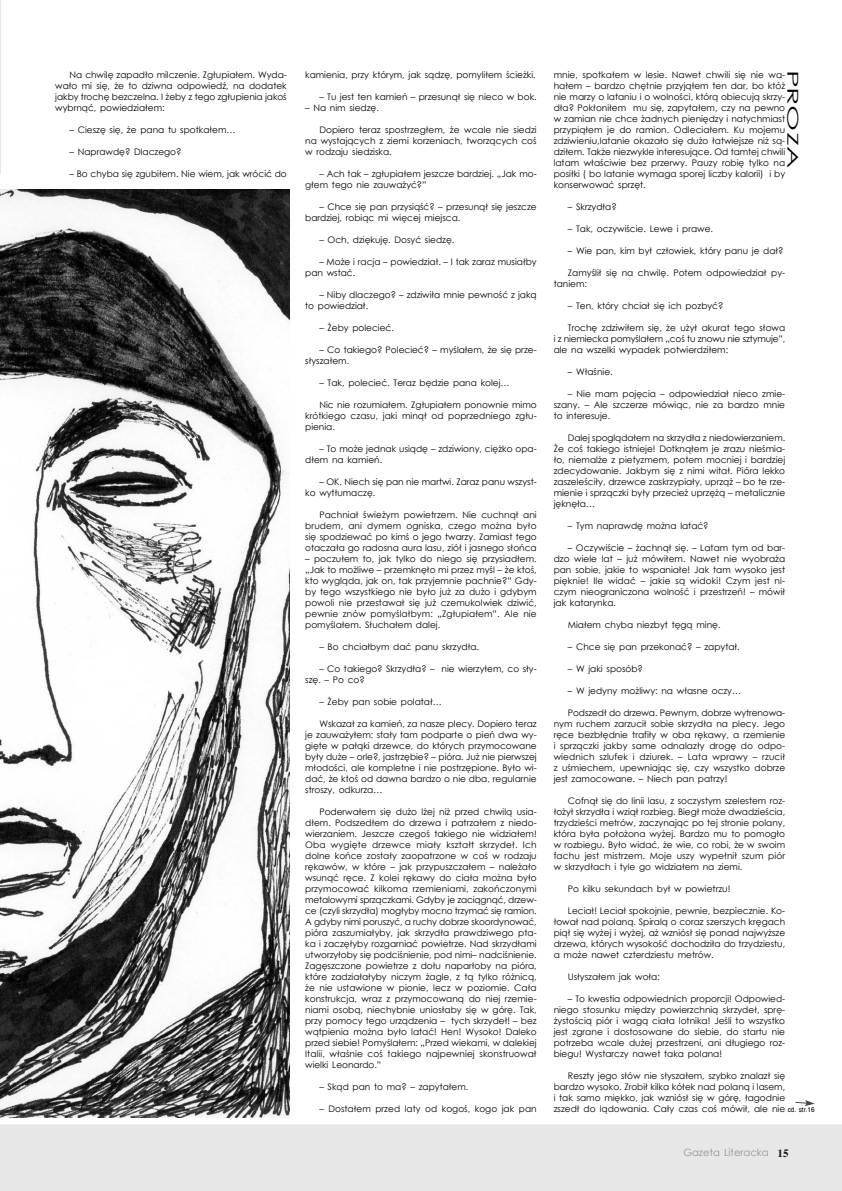
<style>
.page{position:relative;width:842px;height:1191px;background:#fff}
.page>*{position:absolute;margin:0;border:0;box-sizing:border-box;transform-origin:0 0}
.t1{font:15px "Century Gothic";color:#000;scale:2 1}
.t2{font:10px "Century Gothic";color:#959595}
.t3{font:9px/11px "Century Gothic";color:#000;text-align:justify}
.s1{font-family:"Switzerland";font-size:7px}
.s2{font-family:"Toronto";font-weight:700;font-size:11px;color:#1a1a1a}
</style>
<div class="page">
<hr style="left:0;top:0;width:1px;height:174px;background:#e7e7e7">
<svg style="left:795px;top:1100px;width:20px;height:6px"></svg>
<img style="left:0;top:190px;width:289px;height:927px">
<div style="left:0;top:1124px;width:842px;height:67px;background:#e7e7e7"></div>
<div style="left:684px;top:1148px;width:84px;height:8px;background:#e7e7e7"></div>
<div style="left:778px;top:1149px;width:10px;height:8px;background:#e7e7e7"></div>
<p class="t3" style="left:55px;top:69px;width:233px;text-indent:14px">Na chwilę zapadło milczenie. Zgłupiałem. Wyda&shy;wało mi się, że to dziwna odpowiedź, na dodatek jakby trochę bezczelna. I żeby z tego zgłupienia jakoś wybrnąć, powiedziałem:</p>
<p class="t3" style="left:70px;top:124px;width:168px">– Cieszę się, że pana tu spotkałem…</p>
<p class="t3" style="left:70px;top:146px;width:114px">– Naprawdę? Dlaczego?</p>
<p class="t3" style="left:70px;top:168px;width:219px">– Bo chyba się zgubiłem. Nie wiem, jak wrócić do</p>
<p class="t3" style="left:305px;top:69px;width:232px">kamienia, przy którym, jak sądzę, pomyliłem ścieżki.</p>
<p class="t3" style="left:319px;top:91px;width:219px">– Tu jest ten kamień – przesunął się nieco w bok.</p>
<p class="t3" style="left:305px;top:102px;width:75px">– Na nim siedzę.</p>
<p class="t3" style="left:305px;top:124px;width:233px;text-indent:14px">Dopiero teraz spostrzegłem, że wcale nie siedzi na wystających z ziemi korzeniach, tworzących coś w rodzaju siedziska.</p>
<p class="t3" style="left:305px;top:168px;width:233px;text-indent:14px">– Ach tak – zgłupiałem jeszcze bardziej. „Jak mo&shy;głem tego nie zauważyć?”</p>
<p class="t3" style="left:305px;top:201px;width:233px;text-indent:14px">– Chce się pan przysiąść? – przesunął się jeszcze bardziej, robiąc mi więcej miejsca.</p>
<p class="t3" style="left:319px;top:234px;width:137px">– Och, dziękuję. Dosyć siedzę.</p>
<p class="t3" style="left:305px;top:256px;width:233px;text-indent:14px">– Może i racja – powiedział. – I tak zaraz musiałby pan wstać.</p>
<p class="t3" style="left:305px;top:289px;width:233px;text-indent:14px">– Niby dlaczego? – zdziwiła mnie pewność z jaką to powiedział.</p>
<p class="t3" style="left:319px;top:322px;width:76px">– Żeby polecieć.</p>
<p class="t3" style="left:305px;top:344px;width:233px;text-indent:14px">– Co takiego? Polecieć? – myślałem, że się prze&shy;słyszałem.</p>
<p class="t3" style="left:319px;top:377px;width:192px">– Tak, polecieć. Teraz będzie pana kolej…</p>
<p class="t3" style="left:305px;top:399px;width:233px;text-indent:14px">Nic nie rozumiałem. Zgłupiałem ponownie mimo krótkiego czasu, jaki minął od poprzedniego zgłu&shy;pienia.</p>
<p class="t3" style="left:305px;top:443px;width:233px;text-indent:14px">– To może jednak usiądę – zdziwiony, ciężko opa&shy;dłem na kamień.</p>
<p class="t3" style="left:305px;top:476px;width:233px;text-indent:14px">– OK. Niech się pan nie martwi. Zaraz panu wszyst&shy;ko wytłumaczę.</p>
<p class="t3" style="left:305px;top:509px;width:233px;text-indent:14px">Pachniał świeżym powietrzem. Nie cuchnął ani brudem, ani dymem ogniska, czego można było się spodziewać po kimś o jego twarzy. Zamiast tego otaczała go radosna aura lasu, ziół i jasnego słońca</p>
<p class="t3" style="left:305px;top:553px;width:233px">– poczułem to, jak tylko do niego się przysiadłem. „Jak to możliwe – przemknęło mi przez myśl – że ktoś, kto wygląda, jak on, tak przyjemnie pachnie?” Gdy&shy;by tego wszystkiego nie było już za dużo i gdybym powoli nie przestawał się już czemukolwiek dziwić, pewnie znów pomyślałbym: „Zgłupiałem”. Ale nie pomyślałem. Słuchałem dalej.</p>
<p class="t3" style="left:319px;top:641px;width:161px">– Bo chciałbym dać panu skrzydła.</p>
<p class="t3" style="left:305px;top:663px;width:233px;text-indent:14px">– Co takiego? Skrzydła? – nie wierzyłem, co sły&shy;szę. – Po co?</p>
<p class="t3" style="left:319px;top:696px;width:124px">– Żeby pan sobie polatał…</p>
<p class="t3" style="left:305px;top:718px;width:233px;text-indent:14px">Wskazał za kamień, za nasze plecy. Dopiero teraz je zauważyłem: stały tam podparte o pień dwa wy&shy;gięte w pałąki drzewce, do których przymocowane były duże – orle?, jastrzębie? – pióra. Już nie pierwszej młodości, ale kompletne i nie postrzępione. Było wi&shy;dać, że ktoś od dawna bardzo o nie dba, regularnie stroszy, odkurza…</p>
<p class="t3" style="left:305px;top:806px;width:233px;text-indent:14px">Poderwałem się dużo lżej niż przed chwilą usia&shy;dłem. Podszedłem do drzewa i patrzałem z niedo&shy;wierzaniem. Jeszcze czegoś takiego nie widziałem!<br>Oba wygięte drzewce miały kształt skrzydeł. Ich dolne końce zostały zaopatrzone w coś w rodzaju rękawów, w które – jak przypuszczałem – należało wsunąć ręce. Z kolei rękawy do ciała można było przymocować kilkoma rzemieniami, zakończonymi metalowymi sprzączkami. Gdyby je zaciągnąć, drzew&shy;ce (czyli skrzydła) mogłyby mocno trzymać się ramion.<br>A gdyby nimi poruszyć, a ruchy dobrze skoordynować, pióra zaszumiałyby, jak skrzydła prawdziwego pta&shy;ka i zaczęłyby rozgarniać powietrze. Nad skrzydłami utworzyłoby się podciśnienie, pod nimi– nadciśnienie.<br>Zagęszczone powietrze z dołu naparłoby na pióra, które zadziałałyby niczym żagle, z tą tylko różnicą, że nie ustawione w pionie, lecz w poziomie. Cała konstrukcja, wraz z przymocowaną do niej rzemie&shy;niami osobą, niechybnie uniosłaby się w górę. Tak, przy pomocy tego urządzenia – tych skrzydeł! – bez wątpienia można było latać! Hen! Wysoko! Daleko przed siebie! Pomyślałem: „Przed wiekami, w dalekiej Italii, właśnie coś takiego najpewniej skonstruował wielki Leonardo.”</p>
<p class="t3" style="left:319px;top:1081px;width:150px">– Skąd pan to ma? – zapytałem.</p>
<p class="t3" style="left:319px;top:1103px;width:219px">– Dostałem przed laty od kogoś, kogo jak pan</p>
<p class="t3" style="left:554px;top:69px;width:233px">mnie, spotkałem w lesie. Nawet chwili się nie wa&shy;hałem – bardzo chętnie przyjąłem ten dar, bo któż nie marzy o lataniu i o wolności, którą obiecują skrzy&shy;dła? Pokłoniłem mu się, zapytałem, czy na pewno w zamian nie chce żadnych pieniędzy i natychmiast przypiąłem je do ramion. Odleciałem. Ku mojemu zdziwieniu,latanie okazało się dużo łatwiejsze niż są&shy;dziłem. Także niezwykle interesujące. Od tamtej chwili latam właściwie bez przerwy. Pauzy robię tylko na posiłki ( bo latanie wymaga sporej liczby kalorii) i by konserwować sprzęt.</p>
<p class="t3" style="left:568px;top:201px;width:50px">– Skrzydła?</p>
<p class="t3" style="left:568px;top:223px;width:147px">– Tak, oczywiście. Lewe i prawe.</p>
<p class="t3" style="left:568px;top:245px;width:217px">– Wie pan, kim był człowiek, który panu je dał?</p>
<p class="t3" style="left:554px;top:267px;width:233px;text-indent:14px">Zamyślił się na chwilę. Potem odpowiedział py&shy;taniem:</p>
<p class="t3" style="left:568px;top:300px;width:157px">– Ten, który chciał się ich pozbyć?</p>
<p class="t3" style="left:554px;top:322px;width:233px;text-indent:14px">Trochę zdziwiłem się, że użył akurat tego słowa i z niemiecka pomyślałem „coś tu znowu nie sztymuje”, ale na wszelki wypadek potwierdziłem:</p>
<p class="t3" style="left:568px;top:366px;width:46px">– Właśnie.</p>
<p class="t3" style="left:554px;top:388px;width:233px;text-indent:14px">– Nie mam pojęcia – odpowiedział nieco zmie&shy;szany. – Ale szczerze mówiąc, nie za bardzo mnie to interesuje.</p>
<p class="t3" style="left:554px;top:432px;width:233px;text-indent:14px">Dalej spoglądałem na skrzydła z niedowierzaniem.<br>Że coś takiego istnieje! Dotknąłem je zrazu nieśmia&shy;ło, niemalże z pietyzmem, potem mocniej i bardziej zdecydowanie. Jakbym się z nimi witał. Pióra lekko zaszeleściły, drzewce zaskrzypiały, uprząż – bo te rze&shy;mienie i sprzączki były przecież uprzężą – metalicznie jęknęła…</p>
<p class="t3" style="left:568px;top:520px;width:142px">– Tym naprawdę można latać?</p>
<p class="t3" style="left:554px;top:542px;width:233px;text-indent:14px">– Oczywiście – żachnął się. – Latam tym od bar&shy;dzo wiele lat – już mówiłem. Nawet nie wyobraża pan sobie, jakie to wspaniałe! Jak tam wysoko jest pięknie! Ile widać – jakie są widoki! Czym jest ni&shy;czym nieograniczona wolność i przestrzeń! – mówił jak katarynka.</p>
<p class="t3" style="left:568px;top:619px;width:154px">Miałem chyba niezbyt tęgą minę.</p>
<p class="t3" style="left:568px;top:641px;width:173px">– Chce się pan przekonać? – zapytał.</p>
<p class="t3" style="left:568px;top:663px;width:77px">– W jaki sposób?</p>
<p class="t3" style="left:568px;top:685px;width:175px">– W jedyny możliwy: na własne oczy…</p>
<p class="t3" style="left:554px;top:707px;width:233px;text-indent:14px">Podszedł do drzewa. Pewnym, dobrze wytrenowa&shy;nym ruchem zarzucił sobie skrzydła na plecy. Jego ręce bezbłędnie trafiły w oba rękawy, a rzemienie i sprzączki jakby same odnalazły drogę do odpo&shy;wiednich szlufek i dziurek. – Lata wprawy – rzucił z uśmiechem, upewniając się, czy wszystko dobrze jest zamocowane. – Niech pan patrzy!</p>
<p class="t3" style="left:554px;top:795px;width:233px;text-indent:14px">Cofnął się do linii lasu, z soczystym szelestem roz&shy;łożył skrzydła i wziął rozbieg. Biegł może dwadzieścia, trzydzieści metrów, zaczynając po tej stronie polany, która była położona wyżej. Bardzo mu to pomogło w rozbiegu. Było widać, że wie, co robi, że w swoim fachu jest mistrzem. Moje uszy wypełnił szum piór w skrzydłach i tyle go widziałem na ziemi.</p>
<p class="t3" style="left:568px;top:883px;width:164px">Po kilku sekundach był w powietrzu!</p>
<p class="t3" style="left:554px;top:905px;width:233px;text-indent:14px">Leciał! Leciał spokojnie, pewnie, bezpiecznie. Ko&shy;łował nad polaną. Spiralą o coraz szerszych kręgach piął się wyżej i wyżej, aż wzniósł się ponad najwyższe drzewa, których wysokość dochodziła do trzydziestu, a może nawet czterdziestu metrów.</p>
<p class="t3" style="left:568px;top:971px;width:94px">Usłyszałem jak woła:</p>
<p class="t3" style="left:554px;top:993px;width:233px;text-indent:14px">– To kwestia odpowiednich proporcji! Odpowied&shy;niego stosunku między powierzchnią skrzydeł, sprę&shy;żystością piór i wagą ciała lotnika! Jeśli to wszystko jest zgrane i dostosowane do siebie, do startu nie potrzeba wcale dużej przestrzeni, ani długiego roz&shy;biegu! Wystarczy nawet taka polana!</p>
<p class="t3" style="left:554px;top:1070px;width:262px;text-align:left;text-indent:14px">Reszty jego słów nie słyszałem, szybko znalazł się bardzo wysoko. Zrobił kilka kółek nad polaną i lasem,<br>i tak samo miękko, jak wzniósł się w górę, łagodnie<br>zszedł do lądowania. Cały czas coś mówił, ale nie <span class="s1">cd. str.16</span></p>
<p class="t2" style="left:683px;top:1146px;width:107px">Gazeta Literacka <span class="s2">15</span></p>
<h1 class="t1" style="left:803px;top:70px;width:51px;rotate:90deg">PROZA</h1>
</div>
